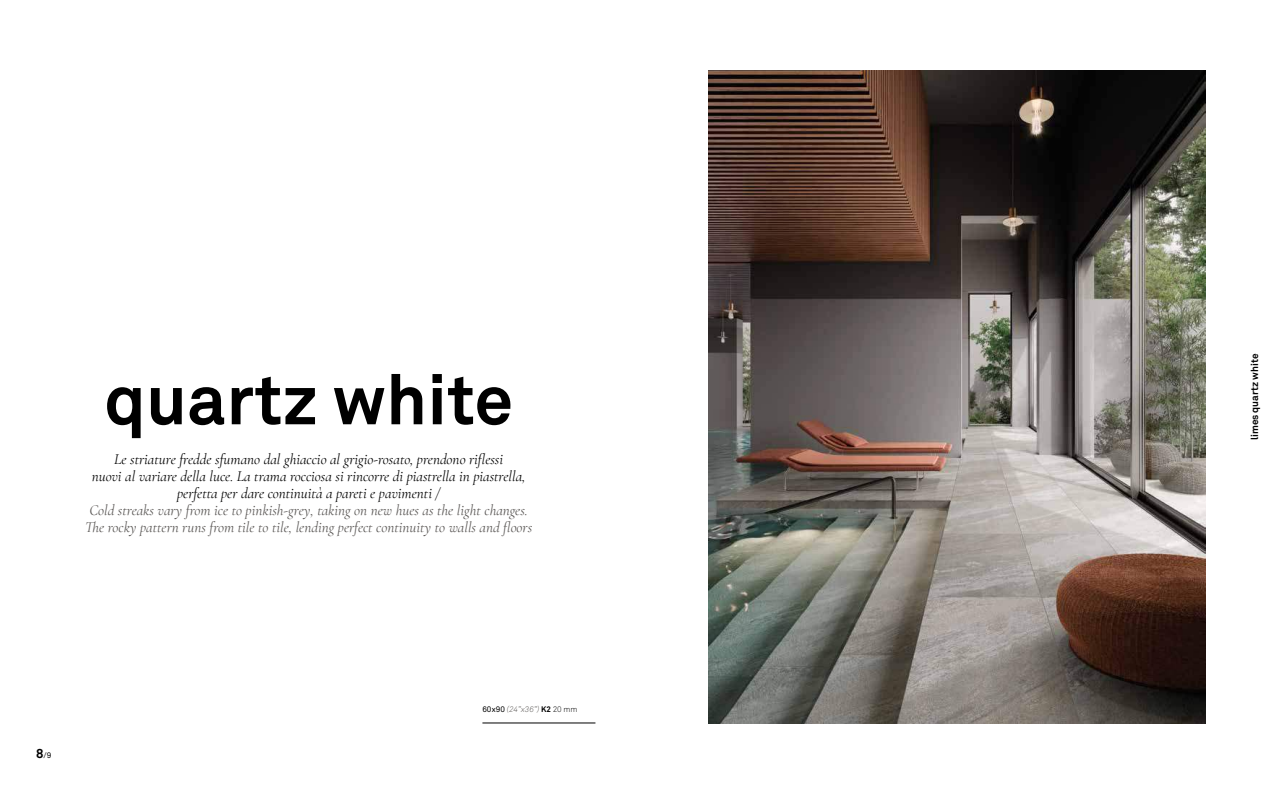
<style>
.page{position:relative;width:1276px;height:794px;background:#fff}
.page>*{position:absolute;margin:0;border:0;box-sizing:border-box;transform-origin:0 0}
.t1{font:700 69.7px "Akkurat Std";color:#000}
.t2{font:italic 15px/17px "Cormorant Garamond";color:#000;text-align:center}
.t3{font:italic 15px/17px "Cormorant Garamond";color:#595654}
.t4{font:700 10px "Akkurat Std";color:#000}
.t5{font:italic 300 8px "Akkurat Std";color:#595654}
.t6{font:8px "Akkurat Std";color:#000}
.s1{font-weight:700;font-size:13px}
.s2{font-weight:400;font-style:normal;color:#000}
.s3{font-weight:700;font-style:normal;color:#000}
.s4{font-style:normal;color:#000}
</style>
<div class="page">
<img style="left:709px;top:71px;width:496px;height:652px">
<hr style="left:482px;top:723px;width:113px;height:1px;background:#000">
<h1 class="t1" style="left:104px;top:373px;width:410px">quartz white</h1>
<p class="t2" style="left:92px;top:450px;width:435px">Le striature fredde sfumano dal ghiaccio al grigio-rosato, prendono riflessi<br>nuovi al variare della luce. La trama rocciosa si rincorre di piastrella in piastrella, perfetta per dare continuità a pareti e pavimenti /</p>
<p class="t3" style="left:85px;top:501px;width:449px">Cold streaks vary from ice to pinkish-grey, taking on new hues as the light changes.<br>The rocky pattern runs from tile to tile, lending perfect continuity to walls and floors</p>
<p class="t6" style="left:36px;top:751px;width:17px"><span class="s1">8</span>/9</p>
<p class="t5" style="left:482px;top:706px;width:97px"><span class="s2">60x90</span> (24”x36”) <span class="s3">K2</span> <span class="s4">20 mm</span></p>
<p class="t4" style="left:1251px;top:440px;width:88px;rotate:-90deg">limes quartz white</p>
</div>
